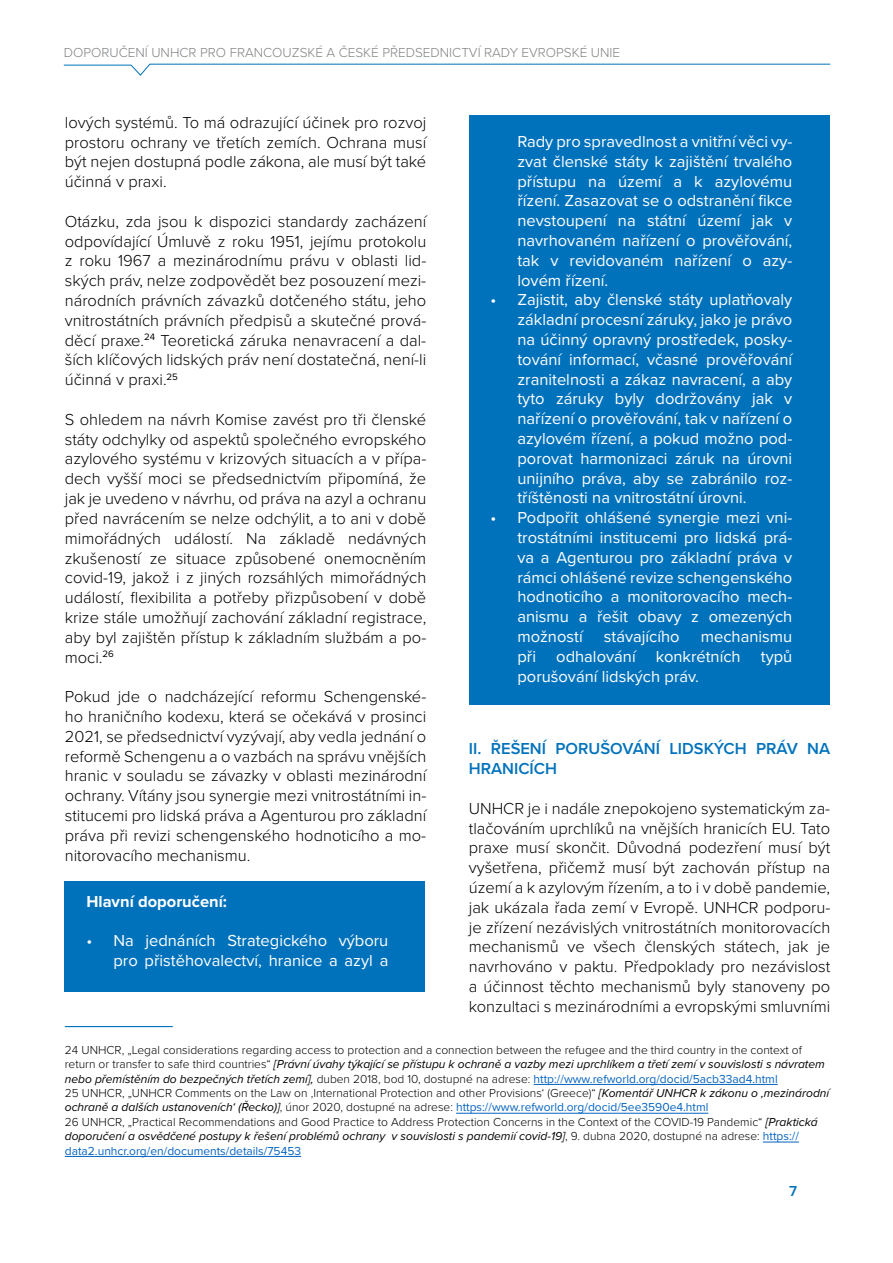
<style>
.page{position:relative;width:893px;height:1263px;background:#fff}
.page>*{position:absolute;margin:0;border:0;box-sizing:border-box;transform-origin:0 0}
.t1{font:300 16.5px/19.8px "Proxima Nova";color:#000;text-align:justify}
.t2{font:16.5px/19.8px "Proxima Nova";color:#fff;text-align:justify}
.t3{font:600 16.5px/19.8px "Proxima Nova";color:#0072bc}
.t4{font:700 16.5px "Proxima Nova";color:#fff}
.t5{font:600 15px "Proxima Nova";color:#0072bc}
.t6{font:300 13.5px "Proxima Nova";color:#808285}
.t7{font:300 12px/14.4px "Proxima Nova";color:#000}
.s1{font-weight:400;font-style:italic}
.s2{font-weight:400;color:#0563c1}
</style>
<div class="page">
<svg style="left:63px;top:63px;width:768px;height:13px"></svg>
<hr style="left:65px;top:1026px;width:108px;height:1px;background:#0072bc">
<hr style="left:534px;top:1084px;width:244px;height:1px;background:#0563c1">
<hr style="left:456px;top:1113px;width:252px;height:1px;background:#0563c1">
<hr style="left:763px;top:1142px;width:36px;height:1px;background:#0563c1">
<hr style="left:65px;top:1156px;width:236px;height:1px;background:#0563c1">
<div style="left:469px;top:115px;width:361px;height:589px;background:#0072bc"></div>
<div style="left:64px;top:881px;width:360px;height:110px;background:#0072bc"></div>
<p class="t6" style="left:64px;top:43px;width:558px">DOPORUČENÍ UNHCR PRO FRANCOUZSKÉ A ČESKÉ PŘEDSEDNICTVÍ RADY EVROPSKÉ UNIE</p>
<p class="t1" style="left:65px;top:112px;width:363px">lových systémů. To má odrazující účinek pro rozvoj prostoru ochrany ve třetích zemích. Ochrana musí být nejen dostupná podle zákona, ale musí být také účinná v praxi.</p>
<p class="t1" style="left:65px;top:211px;width:363px">Otázku, zda jsou k dispozici standardy zacházení odpovídající Úmluvě z roku 1951, jejímu protokolu z roku 1967 a mezinárodnímu právu v oblasti lid&shy;ských práv, nelze zodpovědět bez posouzení mezi&shy;národních právních závazků dotčeného státu, jeho vnitrostátních právních předpisů a skutečné prová&shy;děcí praxe.<sup>24</sup> Teoretická záruka nenavracení a dal&shy;ších klíčových lidských práv není dostatečná, není-li účinná v praxi.<sup>25</sup></p>
<p class="t1" style="left:65px;top:409px;width:363px">S ohledem na návrh Komise zavést pro tři členské státy odchylky od aspektů společného evropského azylového systému v krizových situacích a v přípa&shy;dech vyšší moci se předsednictvím připomíná, že jak je uvedeno v návrhu, od práva na azyl a ochranu před navrácením se nelze odchýlit, a to ani v době mimořádných událostí. Na základě nedávných zkušeností ze situace způsobené onemocněním covid-19, jakož i z jiných rozsáhlých mimořádných událostí, flexibilita a potřeby přizpůsobení v době krize stále umožňují zachování základní registrace, aby byl zajištěn přístup k základním službám a po&shy;moci.<sup>26</sup></p>
<p class="t1" style="left:65px;top:686px;width:363px">Pokud jde o nadcházející reformu Schengenské&shy;ho hraničního kodexu, která se očekává v prosinci 2021, se předsednictví vyzývají, aby vedla jednání o reformě Schengenu a o vazbách na správu vnějších hranic v souladu se závazky v oblasti mezinárodní ochrany. Vítány jsou synergie mezi vnitrostátními in&shy;stitucemi pro lidská práva a Agenturou pro základní práva při revizi schengenského hodnoticího a mo&shy;nitorovacího mechanismu.</p>
<p class="t4" style="left:86px;top:889px;width:142px">Hlavní doporučení:</p>
<p class="t2" style="left:86px;top:930px;width:303px;text-align:right">• Na jednáních Strategického výboru pro přistěhovalectví, hranice a azyl a</p>
<p class="t2" style="left:517px;top:131px;width:276px">Rady pro spravedlnost a vnitřní věci vy&shy;zvat členské státy k zajištění trvalého přístupu na území a k azylovému řízení. Zasazovat se o odstranění fikce nevstoupení na státní území jak v navrhovaném nařízení o prověřování, tak v revidovaném nařízení o azy&shy;lovém řízení.</p>
<p class="t2" style="left:517px;top:289px;width:276px;text-indent:-27px">• Zajistit, aby členské státy uplatňovaly základní procesní záruky, jako je právo na účinný opravný prostředek, posky&shy;tování informací, včasné prověřování zranitelnosti a zákaz navracení, a aby tyto záruky byly dodržovány jak v nařízení o prověřování, tak v nařízení o azylovém řízení, a pokud možno pod&shy;porovat harmonizaci záruk na úrovni unijního práva, aby se zabránilo roz&shy;tříštěnosti na vnitrostátní úrovni.</p>
<p class="t2" style="left:517px;top:507px;width:276px;text-indent:-27px">• Podpořit ohlášené synergie mezi vni&shy;trostátními institucemi pro lidská prá&shy;va a Agenturou pro základní práva v rámci ohlášené revize schengenského hodnoticího a monitorovacího mech&shy;anismu a řešit obavy z omezených možností</p>
<p class="t2" style="left:604px;top:626px;width:77px">stávajícího</p>
<p class="t2" style="left:517px;top:626px;width:276px;text-indent:183px">mechanismu při odhalování konkrétních typů porušování lidských práv.</p>
<p class="t3" style="left:469px;top:738px;width:363px">II. ŘEŠENÍ PORUŠOVÁNÍ LIDSKÝCH PRÁV NA<br>HRANICÍCH</p>
<p class="t1" style="left:469px;top:797px;width:363px">UNHCR je i nadále znepokojeno systematickým za&shy;tlačováním uprchlíků na vnějších hranicích EU. Tato praxe musí skončit. Důvodná podezření musí být vyšetřena, přičemž musí být zachován přístup na území a k azylovým řízením, a to i v době pandemie, jak ukázala řada zemí v Evropě. UNHCR podporu&shy;je zřízení nezávislých vnitrostátních monitorovacích mechanismů ve všech členských státech, jak je navrhováno v paktu. Předpoklady pro nezávislost a účinnost těchto mechanismů byly stanoveny po konzultaci s mezinárodními a evropskými smluvními</p>
<p class="t7" style="left:65px;top:1042px;width:766px">24 UNHCR, „Legal considerations regarding access to protection and a connection between the refugee and the third country in the context of return or transfer to safe third countries“ <span class="s1">[Právní úvahy týkající se přístupu k ochraně a vazby mezi uprchlíkem a třetí zemí v souvislosti s návratem nebo přemístěním do bezpečných třetích zemí],</span> duben 2018, bod 10, dostupné na adrese: <span class="s2">http://www.refworld.org/docid/5acb33ad4.html<br></span>25 UNHCR, „UNHCR Comments on the Law on ‚International Protection and other Provisions‘ (Greece)“ <span class="s1">[Komentář UNHCR k zákonu o ‚mezinárodní ochraně a dalších ustanoveních‘ (Řecko)]</span>, únor 2020, dostupné na adrese: <span class="s2">https://www.refworld.org/docid/5ee3590e4.html<br></span>26 UNHCR, „Practical Recommendations and Good Practice to Address Protection Concerns in the Context of the COVID-19 Pandemic“ <span class="s1">[Praktická doporučení a osvědčené postupy k řešení problémů ochrany v souvislosti s pandemií covid-19]</span>, 9. dubna 2020, dostupné na adrese: <span class="s2">https:// data2.unhcr.org/en/documents/details/75453</span></p>
<p class="t5" style="left:789px;top:1180px;width:9px">7</p>
</div>
